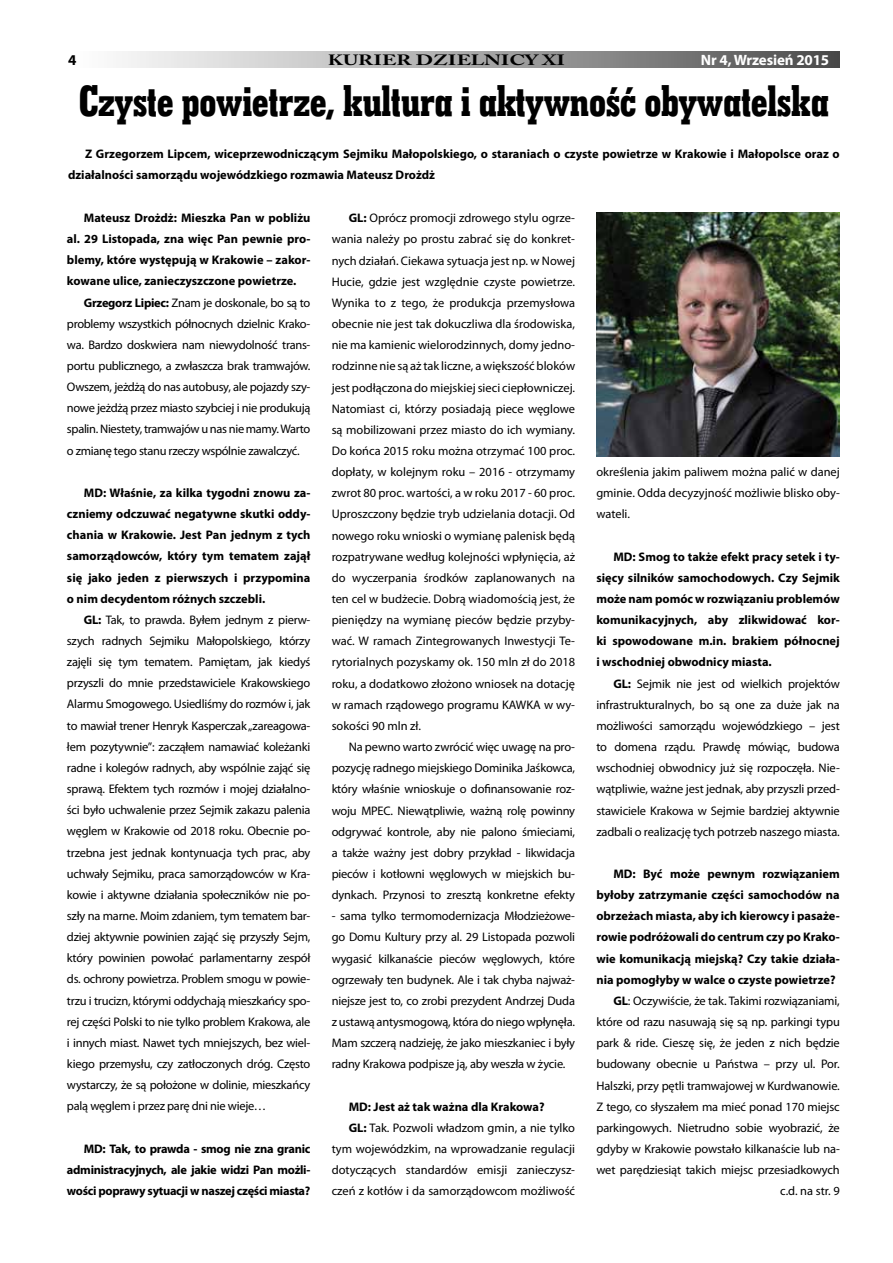
<style>
.page{position:relative;width:893px;height:1263px;background:#fff}
.page>*{position:absolute;margin:0;border:0;box-sizing:border-box;transform-origin:0 0}
.t1{font:45px "Geo Slab 703 X Bd Cn EU";letter-spacing:-.01em;color:#000}
.t2{font:700 15px "Myriad Pro";letter-spacing:-.01em;color:#fff}
.t3{font:700 15px "Myriad Pro";color:#000}
.t4{font:700 14.85px "Adobe Caslon Pro";color:#000;scale:1.4 1}
.t5{font:12.45px/21.1px "Myriad Pro";letter-spacing:-.01em;color:#000;text-align:justify}
.t6{font:700 12.45px/21.1px "Myriad Pro";color:#000;text-align:justify}
.s1{font-weight:700}
</style>
<div class="page">
<div style="left:67px;top:51px;width:773px;height:16px;background:linear-gradient(to right,#fff,#4f4f4f)"></div>
<img style="left:596px;top:213px;width:244px;height:243px">
<p class="t3" style="left:68px;top:51px;width:10px">4</p>
<p class="t4" style="left:328px;top:51px;width:171px">KURIER DZIELNICY XI</p>
<p class="t2" style="left:701px;top:51px;width:130px">Nr 4, Wrzesień 2015</p>
<h1 class="t1" style="left:79px;top:72px;width:752px">Czyste powietrze, kultura i aktywność obywatelska</h1>
<p class="t6" style="left:68px;top:143px;width:773px;text-indent:17px">Z Grzegorzem Lipcem, wiceprzewodniczącym Sejmiku Małopolskiego, o staraniach o czyste powietrze w Krakowie i Małopolsce oraz o działalności samorządu wojewódzkiego rozmawia Mateusz Drożdż</p>
<p class="t5" style="left:332px;top:208px;width:245px;text-indent:17px"><span class="s1">GL:</span> Oprócz promocji zdrowego stylu ogrze&shy;wania należy po prostu zabrać się do konkret&shy;nych działań. Ciekawa sytuacja jest np. w Nowej Hucie, gdzie jest względnie czyste powietrze.<br>Wynika to z tego, że produkcja przemysłowa obecnie nie jest tak dokuczliwa dla środowiska, nie ma kamienic wielorodzinnych, domy jedno&shy;rodzinne nie są aż tak liczne, a większość bloków jest podłączona do miejskiej sieci ciepłowniczej.<br>Natomiast ci, którzy posiadają piece węglowe są mobilizowani przez miasto do ich wymiany.<br>Do końca 2015 roku można otrzymać 100 proc. dopłaty, w kolejnym roku – 2016 - otrzymamy zwrot 80 proc. wartości, a w roku 2017 - 60 proc.<br>Uproszczony będzie tryb udzielania dotacji. Od nowego roku wnioski o wymianę palenisk będą rozpatrywane według kolejności wpłynięcia, aż do wyczerpania środków zaplanowanych na ten cel w budżecie. Dobrą wiadomością jest, że pieniędzy na wymianę pieców będzie przyby&shy;wać. W ramach Zintegrowanych Inwestycji Te&shy;rytorialnych pozyskamy ok. 150 mln zł do 2018 roku, a dodatkowo złożono wniosek na dotację w ramach rządowego programu KAWKA w wy&shy;sokości 90 mln zł.</p>
<p class="t5" style="left:332px;top:737px;width:245px;text-indent:17px">Na pewno warto zwrócić więc uwagę na pro&shy;pozycję radnego miejskiego Dominika Jaśkowca, który właśnie wnioskuje o dofinansowanie roz&shy;woju MPEC. Niewątpliwie, ważną rolę powinny odgrywać kontrole, aby nie palono śmieciami, a także ważny jest dobry przykład - likwidacja pieców i kotłowni węglowych w miejskich bu&shy;dynkach. Przynosi to zresztą konkretne efekty</p>
<p class="t5" style="left:332px;top:906px;width:245px">- sama tylko termomodernizacja Młodzieżowe&shy;go Domu Kultury przy al. 29 Listopada pozwoli wygasić kilkanaście pieców węglowych, które ogrzewały ten budynek. Ale i tak chyba najważ&shy;niejsze jest to, co zrobi prezydent Andrzej Duda z ustawą antysmogową, która do niego wpłynęła.<br>Mam szczerą nadzieję, że jako mieszkaniec i były radny Krakowa podpisze ją, aby weszła w życie.</p>
<p class="t6" style="left:349px;top:1096px;width:198px">MD: Jest aż tak ważna dla Krakowa?</p>
<p class="t5" style="left:349px;top:1117px;width:228px"><span class="s1">GL:</span> Tak. Pozwoli władzom gmin, a nie tylko</p>
<p class="t5" style="left:332px;top:1138px;width:245px">tym wojewódzkim, na wprowadzanie regulacji</p>
<p class="t5" style="left:332px;top:1160px;width:245px">dotyczących standardów emisji zanieczysz-</p>
<p class="t5" style="left:332px;top:1181px;width:245px">czeń z kotłów i da samorządowcom możliwość</p>
<p class="t6" style="left:67px;top:207px;width:245px;text-indent:17px">Mateusz Drożdż: Mieszka Pan w pobliżu al. 29 Listopada, zna więc Pan pewnie pro&shy;blemy, które występują w Krakowie – zakor&shy;kowane ulice, zanieczyszczone powietrze.</p>
<p class="t5" style="left:67px;top:292px;width:245px;text-indent:17px"><span class="s1">Grzegorz Lipiec:</span> Znam je doskonale, bo są to problemy wszystkich północnych dzielnic Krako&shy;wa. Bardzo doskwiera nam niewydolność trans&shy;portu publicznego, a zwłaszcza brak tramwajów.<br>Owszem, jeżdżą do nas autobusy, ale pojazdy szy&shy;nowe jeżdżą przez miasto szybciej i nie produkują spalin. Niestety, tramwajów u nas nie mamy. Warto o zmianę tego stanu rzeczy wspólnie zawalczyć.</p>
<p class="t6" style="left:67px;top:482px;width:245px;text-indent:17px">MD: Właśnie, za kilka tygodni znowu za&shy;czniemy odczuwać negatywne skutki oddy&shy;chania w Krakowie. Jest Pan jednym z tych samorządowców, który tym tematem zajął się jako jeden z pierwszych i przypomina o nim decydentom różnych szczebli.</p>
<p class="t5" style="left:67px;top:609px;width:245px;text-indent:17px"><span class="s1">GL:</span> Tak, to prawda. Byłem jednym z pierw&shy;szych radnych Sejmiku Małopolskiego, którzy zajęli się tym tematem. Pamiętam, jak kiedyś przyszli do mnie przedstawiciele Krakowskiego Alarmu Smogowego. Usiedliśmy do rozmów i, jak to mawiał trener Henryk Kasperczak „zareagowa&shy;łem pozytywnie”: zacząłem namawiać koleżanki radne i kolegów radnych, aby wspólnie zająć się sprawą. Efektem tych rozmów i mojej działalno&shy;ści było uchwalenie przez Sejmik zakazu palenia węglem w Krakowie od 2018 roku. Obecnie po&shy;trzebna jest jednak kontynuacja tych prac, aby uchwały Sejmiku, praca samorządowców w Kra&shy;kowie i aktywne działania społeczników nie po&shy;szły na marne. Moim zdaniem, tym tematem bar&shy;dziej aktywnie powinien zająć się przyszły Sejm, który powinien powołać parlamentarny zespół ds. ochrony powietrza. Problem smogu w powie&shy;trzu i trucizn, którymi oddychają mieszkańcy spo&shy;rej części Polski to nie tylko problem Krakowa, ale i innych miast. Nawet tych mniejszych, bez wiel&shy;kiego przemysłu, czy zatłoczonych dróg. Często wystarczy, że są położone w dolinie, mieszkańcy palą węglem i przez parę dni nie wieje…</p>
<p class="t6" style="left:67px;top:1138px;width:245px;text-indent:17px">MD: Tak, to prawda - smog nie zna granic administracyjnych, ale jakie widzi Pan możli&shy;wości poprawy sytuacji w naszej części miasta?</p>
<p class="t5" style="left:596px;top:462px;width:245px">określenia jakim paliwem można palić w danej gminie. Odda decyzyjność możliwie blisko oby&shy;wateli.</p>
<p class="t6" style="left:596px;top:546px;width:245px;text-indent:17px">MD: Smog to także efekt pracy setek i ty&shy;sięcy silników samochodowych. Czy Sejmik może nam pomóc w rozwiązaniu problemów komunikacyjnych, aby zlikwidować kor&shy;ki spowodowane m.in. brakiem północnej i wschodniej obwodnicy miasta.</p>
<p class="t5" style="left:596px;top:673px;width:245px;text-indent:17px"><span class="s1">GL:</span> Sejmik nie jest od wielkich projektów infrastrukturalnych, bo są one za duże jak na możliwości samorządu wojewódzkiego – jest to domena rządu. Prawdę mówiąc, budowa wschodniej obwodnicy już się rozpoczęła. Nie&shy;wątpliwie, ważne jest jednak, aby przyszli przed&shy;stawiciele Krakowa w Sejmie bardziej aktywnie zadbali o realizację tych potrzeb naszego miasta.</p>
<p class="t6" style="left:613px;top:863px;width:228px">MD: Być może pewnym rozwiązaniem</p>
<p class="t6" style="left:596px;top:884px;width:245px">byłoby zatrzymanie części samochodów na</p>
<p class="t6" style="left:596px;top:906px;width:245px">obrzeżach miasta, aby ich kierowcy i pasaże-</p>
<p class="t6" style="left:596px;top:927px;width:245px">rowie podróżowali do centrum czy po Krako-</p>
<p class="t6" style="left:596px;top:948px;width:245px">wie komunikacją miejską? Czy takie działa-</p>
<p class="t6" style="left:596px;top:969px;width:241px">nia pomogłyby w walce o czyste powietrze?</p>
<p class="t5" style="left:613px;top:990px;width:228px"><span class="s1">GL</span>: Oczywiście, że tak. Takimi rozwiązaniami,</p>
<p class="t5" style="left:596px;top:1011px;width:245px">które od razu nasuwają się są np. parkingi typu</p>
<p class="t5" style="left:596px;top:1033px;width:245px">park &amp; ride. Cieszę się, że jeden z nich będzie</p>
<p class="t5" style="left:596px;top:1054px;width:245px">budowany obecnie u Państwa – przy ul. Por.</p>
<p class="t5" style="left:596px;top:1075px;width:245px">Halszki, przy pętli tramwajowej w Kurdwanowie.</p>
<p class="t5" style="left:596px;top:1096px;width:245px">Z tego, co słyszałem ma mieć ponad 170 miejsc</p>
<p class="t5" style="left:596px;top:1117px;width:245px">parkingowych. Nietrudno sobie wyobrazić, że</p>
<p class="t5" style="left:596px;top:1138px;width:245px">gdyby w Krakowie powstało kilkanaście lub na-</p>
<p class="t5" style="left:596px;top:1159px;width:245px">wet parędziesiąt takich miejsc przesiadkowych</p>
<p class="t5" style="left:780px;top:1181px;width:61px">c.d. na str. 9</p>
</div>
